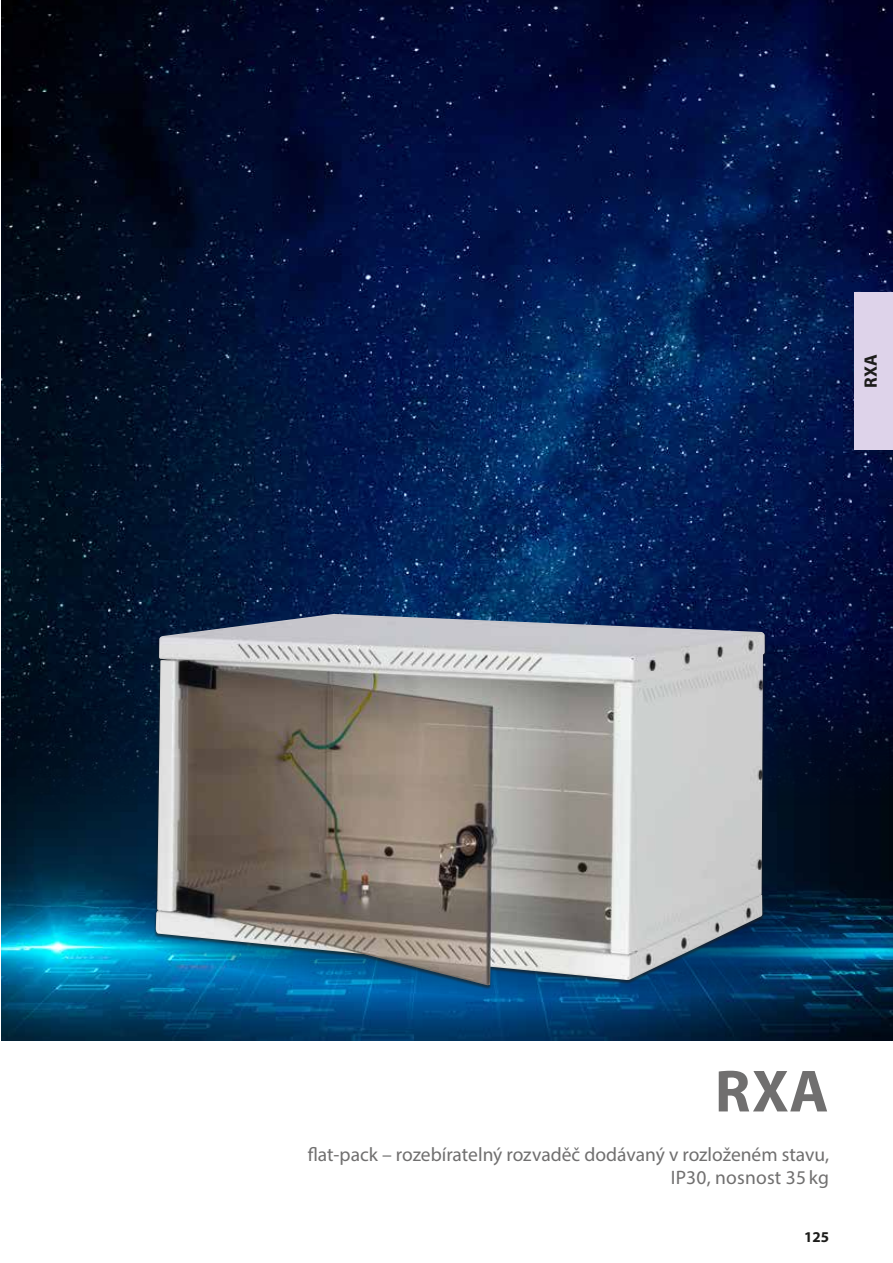
<style>
.page{position:relative;width:893px;height:1263px;background:#fff}
.page>*{position:absolute;margin:0;border:0;box-sizing:border-box;transform-origin:0 0}
.t1{font:700 60px "Myriad Pro";color:#706f6f}
.t2{font:19.5px/23.4px "Myriad Pro";color:#706f6f;text-align:right}
.t3{font:700 18px "Myriad Pro";color:#1d1d1b}
.t4{font:700 15px "Myriad Pro";color:#1d1d1b}
</style>
<div class="page">
<img style="left:1px;top:0;width:892px;height:641px">
<div style="left:855px;top:292px;width:38px;height:158px;background:#ded3ea"></div>
<img style="left:1px;top:641px;width:892px;height:400px">
<svg style="left:85px;top:838px;width:800px;height:168px"></svg>
<img style="left:156px;top:614px;width:609px;height:371px">
<p class="t3" style="left:859px;top:388px;width:36px;rotate:-90deg">RXA</p>
<h1 class="t1" style="left:715px;top:1052px;width:115px">RXA</h1>
<p class="t2" style="left:308px;top:1142px;width:523px">flat-pack – rozebíratelný rozvaděč dodávaný v rozloženém stavu,<br>IP30, nosnost 35 kg</p>
<p class="t4" style="left:804px;top:1227px;width:26px">125</p>
</div>
